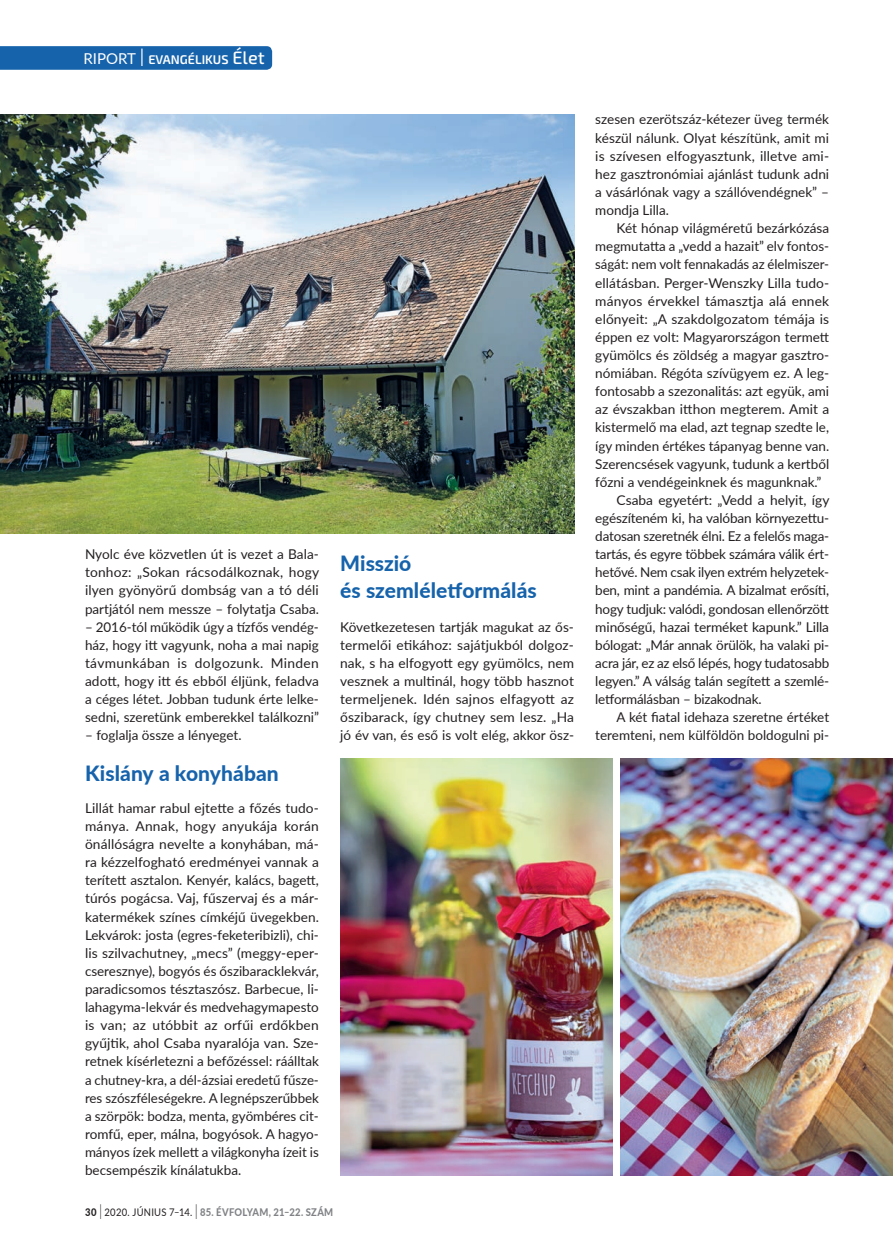
<style>
.page{position:relative;width:893px;height:1255px;background:#fff}
.page>*{position:absolute;margin:0;border:0;box-sizing:border-box;transform-origin:0 0}
.t1{font:800 21px/27px "Lato";letter-spacing:.005em;color:#1663ac}
.t2{font:13.5px/18.1px "Lato";color:#231f20;text-align:justify}
.t3{font:600 12.6px "Exo 2";color:#fff}
.t4{font:800 10.5px "Lato";letter-spacing:.03em;color:#808285;scale:.9 1}
.s1{font-family:"Lato";font-weight:400;font-size:15px}
.s2{font-weight:300;font-size:25.2px}
.s3{font-weight:500;font-size:18px}
.s4{color:#231f20}
.s5{font-weight:300;font-size:21px;color:#231f20}
.s6{font-weight:400;color:#231f20}
</style>
<div class="page">
<svg style="left:0;top:46px;width:272px;height:24px;background:#1a65ad"></svg>
<img style="left:0;top:115px;width:574px;height:418px">
<img style="left:340px;top:758px;width:272px;height:416px">
<img style="left:621px;top:758px;width:272px;height:416px">
<p class="t3" style="left:83px;top:52px;width:183px"><span class="s1">RIPORT</span> <span class="s2">I</span> EVANGÉLIKUS <span class="s3">Élet</span></p>
<p class="t2" style="left:85px;top:544px;width:236px">Nyolc éve közvetlen út is vezet a Bala&shy;tonhoz: „Sokan rácsodálkoznak, hogy ilyen gyönyörű dombság van a tó déli partjától nem messze – folytatja Csaba.</p>
<p class="t2" style="left:85px;top:617px;width:236px">– 2016-tól működik úgy a tízfős vendég&shy;ház, hogy itt vagyunk, noha a mai napig távmunkában is dolgozunk. Minden adott, hogy itt és ebből éljünk, feladva a céges létet. Jobban tudunk érte lelke&shy;sedni, szeretünk emberekkel találkozni”</p>
<p class="t2" style="left:85px;top:725px;width:158px">– foglalja össze a lényeget.</p>
<h1 class="t1" style="left:85px;top:759px;width:195px">Kislány a konyhában</h1>
<p class="t2" style="left:85px;top:798px;width:235px">Lillát hamar rabul ejtette a főzés tudo&shy;mánya. Annak, hogy anyukája korán önállóságra nevelte a konyhában, má&shy;ra kézzelfogható eredményei vannak a terített asztalon. Kenyér, kalács, bagett, túrós pogácsa. Vaj, fűszervaj és a már&shy;katermékek színes címkéjű üvegekben.<br>Lekvárok: josta (egres-feketeribizli), chi&shy;lis szilvachutney, „mecs” (meggy-eper&shy;cseresznye), bogyós és őszibaracklekvár, paradicsomos tésztaszósz. Barbecue, li&shy;lahagyma-lekvár és medvehagymapesto is van; az utóbbit az orfűi erdőkben gyűjtik, ahol Csaba nyaralója van. Sze&shy;retnek kísérletezni a befőzéssel: ráálltak a chutney-kra, a dél-ázsiai eredetű fűsze&shy;res szószféleségekre. A legnépszerűbbek a szörpök: bodza, menta, gyömbéres cit&shy;romfű, eper, málna, bogyósok. A hagyo&shy;mányos ízek mellett a világkonyha ízeit is becsempészik kínálatukba.</p>
<h1 class="t1" style="left:340px;top:549px;width:198px">Misszió<br>és szemléletformálás</h1>
<p class="t2" style="left:340px;top:617px;width:235px">Következetesen tartják magukat az ős&shy;termelői etikához: sajátjukból dolgoz&shy;nak, s ha elfogyott egy gyümölcs, nem vesznek a multinál, hogy több hasznot termeljenek. Idén sajnos elfagyott az őszibarack, így chutney sem lesz. „Ha jó év van, és eső is volt elég, akkor ös -</p>
<p class="t4" style="left:85px;top:1203px;width:277px"><span class="s4">30</span> <span class="s5">I</span> <span class="s6">2020. JÚNIUS 7–14.</span> <span class="s5">I</span> 85. ÉVFOLYAM, 21–22. SZÁM</p>
<p class="t2" style="left:595px;top:110px;width:235px">szesen ezerötszáz-kétezer üveg termék készül nálunk. Olyat készítünk, amit mi is szívesen elfogyasztunk, illetve ami&shy;hez gasztronómiai ajánlást tudunk adni a vásárlónak vagy a szállóvendégnek” – mondja Lilla.</p>
<p class="t2" style="left:617px;top:218px;width:214px">Két hónap világméretű bezárkózása</p>
<p class="t2" style="left:595px;top:237px;width:235px">megmutatta a „vedd a hazait” elv fontos-</p>
<p class="t2" style="left:595px;top:255px;width:235px">ságát: nem volt fennakadás az élelmiszer-</p>
<p class="t2" style="left:595px;top:273px;width:235px">ellátásban. Perger-Wenszky Lilla tudo-</p>
<p class="t2" style="left:595px;top:291px;width:235px">mányos érvekkel támasztja alá ennek</p>
<p class="t2" style="left:595px;top:309px;width:235px">előnyeit: „A szakdolgozatom témája is</p>
<p class="t2" style="left:595px;top:327px;width:235px">éppen ez volt: Magyarországon termett</p>
<p class="t2" style="left:595px;top:345px;width:235px">gyümölcs és zöldség a magyar gasztro-</p>
<p class="t2" style="left:595px;top:363px;width:235px">nómiában. Régóta szívügyem ez. A leg-</p>
<p class="t2" style="left:595px;top:381px;width:235px">fontosabb a szezonalitás: azt együk, ami</p>
<p class="t2" style="left:595px;top:400px;width:235px">az évszakban itthon megterem. Amit a</p>
<p class="t2" style="left:595px;top:418px;width:235px">kistermelő ma elad, azt tegnap szedte le,</p>
<p class="t2" style="left:595px;top:436px;width:235px">így minden értékes tápanyag benne van.</p>
<p class="t2" style="left:595px;top:454px;width:235px">Szerencsések vagyunk, tudunk a kertből</p>
<p class="t2" style="left:595px;top:472px;width:227px">főzni a vendégeinknek és magunknak.”</p>
<p class="t2" style="left:617px;top:490px;width:214px">Csaba egyetért: „Vedd a helyit, így</p>
<p class="t2" style="left:595px;top:508px;width:235px">egészíteném ki, ha valóban környezettu-</p>
<p class="t2" style="left:595px;top:526px;width:235px">datosan szeretnék élni. Ez a felelős maga-</p>
<p class="t2" style="left:595px;top:544px;width:235px">tartás, és egyre többek számára válik ért-</p>
<p class="t2" style="left:595px;top:562px;width:235px">hetővé. Nem csak ilyen extrém helyzetek-</p>
<p class="t2" style="left:595px;top:581px;width:235px">ben, mint a pandémia. A bizalmat erősíti,</p>
<p class="t2" style="left:595px;top:599px;width:235px">hogy tudjuk: valódi, gondosan ellenőrzött</p>
<p class="t2" style="left:595px;top:617px;width:235px">minőségű, hazai terméket kapunk.” Lilla</p>
<p class="t2" style="left:595px;top:635px;width:235px">bólogat: „Már annak örülök, ha valaki pi-</p>
<p class="t2" style="left:595px;top:653px;width:235px">acra jár, ez az első lépés, hogy tudatosabb</p>
<p class="t2" style="left:595px;top:671px;width:235px">legyen.” A válság talán segített a szemlé-</p>
<p class="t2" style="left:595px;top:689px;width:168px">letformálásban – bizakodnak.</p>
<p class="t2" style="left:617px;top:707px;width:214px">A két fiatal idehaza szeretne értéket</p>
<p class="t2" style="left:595px;top:725px;width:235px">teremteni, nem külföldön boldogulni pi-</p>
</div>
